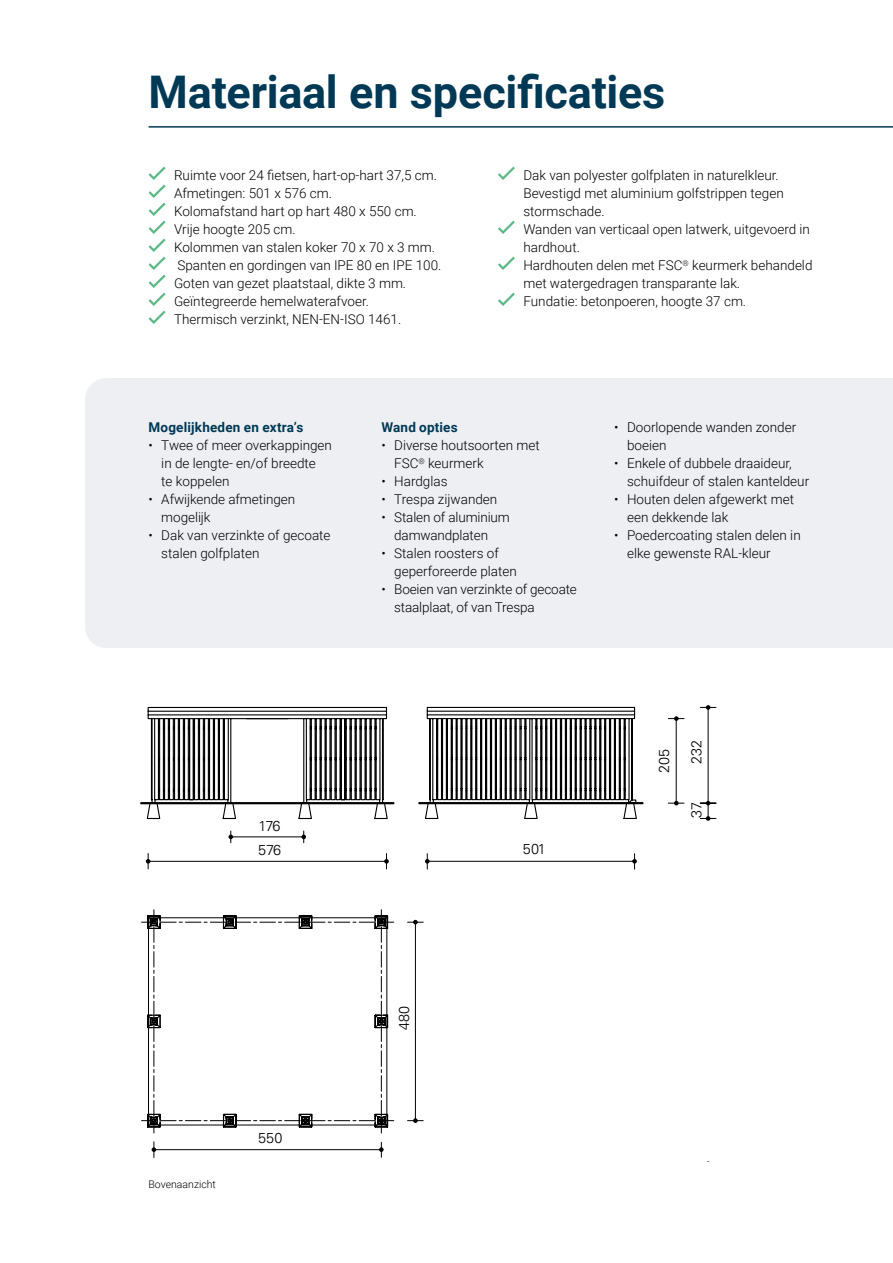
<style>
.page{position:relative;width:893px;height:1263px;background:#fff}
.page>*{position:absolute;margin:0;border:0;box-sizing:border-box;transform-origin:0 0}
.H1_-_Heading{font:700 45px "Roboto";letter-spacing:-.005em;color:#003955}
.t1{font:300 14.4px "Univers LT Std";color:#000}
.P_-_Bodytext{font:300 13.5px/18px "Roboto";color:#000}
.List{font:300 13.5px/18px "Roboto";color:#000}
.H3_-_Subsubheading{font:700 13.5px "Roboto";letter-spacing:.015em;color:#003955}
.P_-_Bijschrift{font:300 10.5px "Roboto";color:#000}
</style>
<div class="page">
<svg style="left:148px;top:166px;width:18px;height:158px"></svg>
<svg style="left:498px;top:166px;width:17px;height:14px"></svg>
<svg style="left:498px;top:220px;width:17px;height:14px"></svg>
<svg style="left:498px;top:256px;width:17px;height:14px"></svg>
<svg style="left:498px;top:292px;width:17px;height:14px"></svg>
<div style="left:85px;top:378px;width:808px;height:270px;background:#edeff3"></div>
<hr style="left:149px;top:126px;width:744px;height:2px;background:#003955">
<hr style="left:419px;top:802px;width:223px;height:2px;background:#000">
<svg style="left:424px;top:706px;width:214px;height:113px"></svg>
<hr style="left:708px;top:708px;width:1px;height:94px;background:#000">
<hr style="left:428px;top:861px;width:206px;height:1px;background:#000">
<hr style="left:676px;top:719px;width:1px;height:83px;background:#000">
<hr style="left:141px;top:802px;width:252px;height:2px;background:#000">
<svg style="left:146px;top:706px;width:242px;height:114px"></svg>
<hr style="left:149px;top:861px;width:237px;height:1px;background:#000">
<hr style="left:232px;top:836px;width:71px;height:1px;background:#000">
<svg style="left:700px;top:705px;width:16px;height:5px"></svg>
<svg style="left:700px;top:801px;width:16px;height:20px"></svg>
<svg style="left:668px;top:801px;width:16px;height:4px"></svg>
<svg style="left:668px;top:716px;width:16px;height:5px"></svg>
<svg style="left:632px;top:854px;width:5px;height:15px"></svg>
<svg style="left:425px;top:854px;width:5px;height:15px"></svg>
<svg style="left:384px;top:853px;width:5px;height:16px"></svg>
<svg style="left:301px;top:831px;width:5px;height:12px"></svg>
<svg style="left:228px;top:831px;width:5px;height:12px"></svg>
<svg style="left:146px;top:853px;width:4px;height:16px"></svg>
<svg style="left:142px;top:910px;width:252px;height:223px"></svg>
<div style="left:148px;top:917px;width:239px;height:208px;border:1px solid #000"></div>
<hr style="left:155px;top:1149px;width:226px;height:1px;background:#000">
<hr style="left:415px;top:923px;width:1px;height:197px;background:#000">
<svg style="left:408px;top:1118px;width:15px;height:5px"></svg>
<svg style="left:379px;top:1142px;width:5px;height:15px"></svg>
<svg style="left:408px;top:920px;width:15px;height:4px"></svg>
<svg style="left:152px;top:1142px;width:4px;height:15px"></svg>
<p class="H1_-_Heading" style="left:149px;top:60px;width:518px">Materiaal en specificaties</p>
<p class="P_-_Bodytext" style="left:174px;top:166px;width:264px">Ruimte voor 24 fietsen, hart-op-hart 37,5 cm.</p>
<p class="P_-_Bodytext" style="left:174px;top:184px;width:160px">Afmetingen: 501 x 576 cm.</p>
<p class="P_-_Bodytext" style="left:174px;top:202px;width:244px">Kolomafstand hart op hart 480 x 550 cm.</p>
<p class="P_-_Bodytext" style="left:174px;top:220px;width:123px">Vrije hoogte 205 cm.</p>
<p class="P_-_Bodytext" style="left:174px;top:238px;width:263px">Kolommen van stalen koker 70 x 70 x 3 mm.</p>
<p class="P_-_Bodytext" style="left:177px;top:256px;width:266px">Spanten en gordingen van IPE 80 en IPE 100.</p>
<p class="P_-_Bodytext" style="left:174px;top:274px;width:234px">Goten van gezet plaatstaal, dikte 3 mm.</p>
<p class="P_-_Bodytext" style="left:174px;top:292px;width:196px">Geïntegreerde hemelwaterafvoer.</p>
<p class="P_-_Bodytext" style="left:174px;top:310px;width:229px">Thermisch verzinkt, NEN-EN-ISO 1461.</p>
<p class="P_-_Bodytext" style="left:523px;top:166px;width:262px">Dak van polyester golfplaten in naturelkleur.<br>Bevestigd met aluminium golfstrippen tegen stormschade.</p>
<p class="P_-_Bodytext" style="left:523px;top:220px;width:288px">Wanden van verticaal open latwerk, uitgevoerd in hardhout.</p>
<p class="P_-_Bodytext" style="left:523px;top:256px;width:291px">Hardhouten delen met FSC<sup>®</sup> keurmerk behandeld met watergedragen transparante lak.</p>
<p class="P_-_Bodytext" style="left:523px;top:292px;width:224px">Fundatie: betonpoeren, hoogte 37 cm.</p>
<p class="H3_-_Subsubheading" style="left:149px;top:418px;width:157px">Mogelijkheden en extra’s</p>
<p class="List" style="left:161px;top:436px;width:172px;text-indent:-13px">• Twee of meer overkappingen in de lengte- en/of breedte<br>te koppelen</p>
<p class="List" style="left:161px;top:490px;width:135px;text-indent:-13px">• Afwijkende afmetingen mogelijk</p>
<p class="List" style="left:161px;top:526px;width:171px;text-indent:-13px">• Dak van verzinkte of gecoate stalen golfplaten</p>
<p class="H3_-_Subsubheading" style="left:381px;top:418px;width:78px">Wand opties</p>
<p class="List" style="left:394px;top:436px;width:147px;text-indent:-13px">• Diverse houtsoorten met<br>FSC<sup>®</sup> keurmerk</p>
<p class="List" style="left:381px;top:472px;width:68px">• Hardglas</p>
<p class="List" style="left:381px;top:490px;width:117px">• Trespa zijwanden</p>
<p class="List" style="left:394px;top:508px;width:117px;text-indent:-13px">• Stalen of aluminium damwandplaten</p>
<p class="List" style="left:394px;top:544px;width:124px;text-indent:-13px">• Stalen roosters of geperforeerde platen</p>
<p class="List" style="left:394px;top:580px;width:184px;text-indent:-13px">• Boeien van verzinkte of gecoate staalplaat, of van Trespa</p>
<p class="t1" style="left:395px;top:573px;width:26px;rotate:-90deg">480</p>
<p class="List" style="left:627px;top:418px;width:171px;text-indent:-13px">• Doorlopende wanden zonder boeien</p>
<p class="List" style="left:627px;top:454px;width:184px;text-indent:-13px">• Enkele of dubbele draaideur, schuifdeur of stalen kanteldeur</p>
<p class="List" style="left:627px;top:490px;width:168px;text-indent:-13px">• Houten delen afgewerkt met een dekkende lak</p>
<p class="List" style="left:627px;top:526px;width:175px;text-indent:-13px">• Poedercoating stalen delen in elke gewenste RAL-kleur</p>
<p class="t1" style="left:258px;top:817px;width:23px">176</p>
<p class="t1" style="left:258px;top:841px;width:24px">576</p>
<p class="t1" style="left:523px;top:841px;width:24px">501</p>
<p class="t1" style="left:655px;top:773px;width:26px;rotate:-90deg">205</p>
<p class="t1" style="left:688px;top:764px;width:26px;rotate:-90deg">232</p>
<p class="t1" style="left:688px;top:817px;width:18px;rotate:-90deg">37</p>
<p class="P_-_Bijschrift" style="left:149px;top:1177px;width:69px">Bovenaanzicht</p>
<p class="t1" style="left:258px;top:1129px;width:26px">550</p>
<p class="t1" style="left:395px;top:1030px;width:26px;rotate:-90deg">480</p>
</div>
